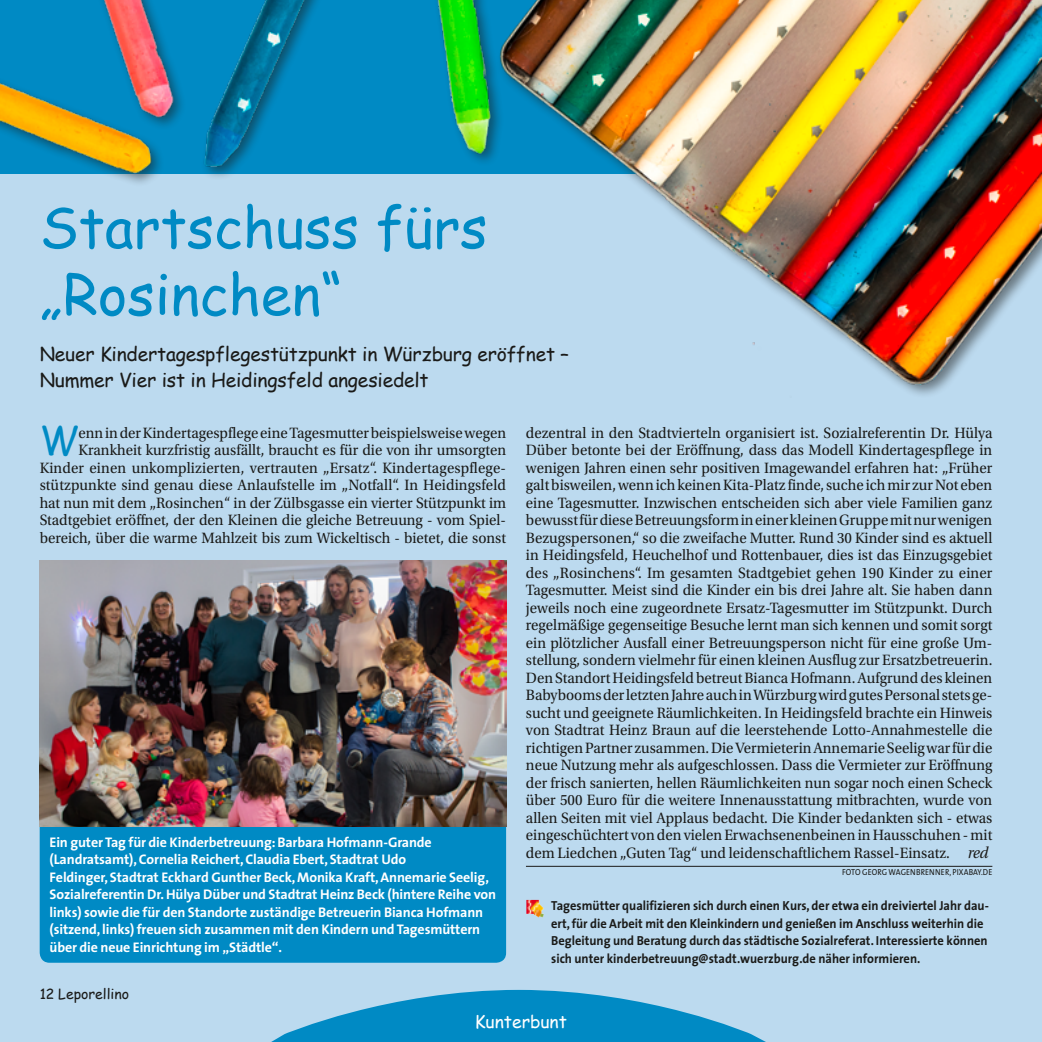
<style>
.page{position:relative;width:1042px;height:1042px;background:#bcdaef}
.page>*{position:absolute;margin:0;border:0;box-sizing:border-box;transform-origin:0 0}
.t1{font:56px/67.2px "Comic Sans MS";color:#008ac4}
.t2{font:39.38px "Comic Sans MS";color:#008ac4;scale:.95 1}
.t3{font:19.25px/26.2px "Comic Sans MS";letter-spacing:-.01em;color:#1a1a18}
.t4{font:17.5px "Comic Sans MS";color:#fff}
.t5{font:15.75px/17.5px "Utopia Std";color:#1a1a18;text-align:right;scale:.95 1}
.t6{font:700 14px/17.5px "The Sans";letter-spacing:-.01em;color:#fff}
.t7{font:14px "Comic Sans MS";color:#1a1a18}
.t8{font:700 13.12px/17.5px "The Sans";color:#1a1a18;scale:.95 1}
.t9{font:8.75px "The Sans";letter-spacing:.015em;color:#1a1a18;scale:.9 1}
.s1{font-family:"Utopia";font-style:italic}
</style>
<div class="page">
<img style="left:0;top:0;width:1042px;height:603px">
<svg style="left:271px;top:990px;width:495px;height:52px"></svg>
<hr style="left:526px;top:866px;width:466px;height:1px;background:#1a1a18">
<img style="left:526px;top:900px;width:18px;height:17px">
<div style="left:40px;top:827px;width:466px;height:136px;background:#008ac4"></div>
<img style="left:40px;top:560px;width:466px;height:267px">
<h1 class="t1" style="left:40px;top:192px;width:449px">Startschuss fürs „Rosinchen“</h1>
<p class="t3" style="left:40px;top:340px;width:531px">Neuer Kindertagespflegestützpunkt in Würzburg eröffnet –<br>Nummer Vier ist in Heidingsfeld angesiedelt</p>
<h2 class="t2" style="left:40px;top:412px;width:42px">W</h2>
<p class="t5" style="left:40px;top:424px;width:492px">enn in der Kindertagespflege eine Tagesmutter beispielsweise wegen Krankheit kurzfristig ausfällt, braucht es für die von ihr umsorgten Kinder einen unkomplizierten, vertrauten „Ersatz“. Kindertagespflege&shy;stützpunkte sind genau diese Anlaufstelle im „Notfall“. In Heidingsfeld hat nun mit dem „Rosinchen“ in der Zülbsgasse ein vierter Stützpunkt im Stadtgebiet eröffnet, der den Kleinen die gleiche Betreuung - vom Spiel&shy;bereich, über die warme Mahlzeit bis zum Wickeltisch - bietet, die sonst</p>
<p class="t5" style="left:526px;top:424px;width:493px;text-align:justify">dezentral in den Stadtvierteln organisiert ist. Sozialreferentin Dr. Hülya Düber betonte bei der Eröffnung, dass das Modell Kindertagespflege in wenigen Jahren einen sehr positiven Imagewandel erfahren hat: „Früher galt bisweilen, wenn ich keinen Kita-Platz finde, suche ich mir zur Not eben eine Tagesmutter. Inzwischen entscheiden sich aber viele Familien ganz bewusst für diese Betreuungsform in einer kleinen Gruppe mit nur wenigen Bezugspersonen,“ so die zweifache Mutter. Rund 30 Kinder sind es aktuell in Heidingsfeld, Heuchelhof und Rottenbauer, dies ist das Einzugsgebiet des „Rosinchens“. Im gesamten Stadtgebiet gehen 190 Kinder zu einer Tagesmutter. Meist sind die Kinder ein bis drei Jahre alt. Sie haben dann jeweils noch eine zugeordnete Ersatz-Tagesmutter im Stützpunkt. Durch regelmäßige gegenseitige Besuche lernt man sich kennen und somit sorgt ein plötzlicher Ausfall einer Betreuungsperson nicht für eine große Um&shy;stellung, sondern vielmehr für einen kleinen Ausflug zur Ersatzbetreuerin.<br>Den Standort Heidingsfeld betreut Bianca Hofmann. Aufgrund des kleinen Babybooms der letzten Jahre auch in Würzburg wird gutes Personal stets ge&shy;sucht und geeignete Räumlichkeiten. In Heidingsfeld brachte ein Hinweis von Stadtrat Heinz Braun auf die leerstehende Lotto-Annahmestelle die richtigen Partner zusammen. Die Vermieterin Annemarie Seelig war für die neue Nutzung mehr als aufgeschlossen. Dass die Vermieter zur Eröffnung der frisch sanierten, hellen Räumlichkeiten nun sogar noch einen Scheck über 500 Euro für die weitere Innenausstattung mitbrachten, wurde von allen Seiten mit viel Applaus bedacht. Die Kinder bedankten sich - etwas eingeschüchtert von den vielen Erwachsenenbeinen in Hausschuhen - mit dem Liedchen „Guten Tag“ und leidenschaftlichem Rassel-Einsatz. <span class="s1">red</span></p>
<p class="t9" style="left:842px;top:865px;width:168px">FOTO GEORG WAGENBRENNER, PIXABAY.DE</p>
<p class="t8" style="left:551px;top:896px;width:462px">Tagesmütter qualifizieren sich durch einen Kurs, der etwa ein dreiviertel Jahr dau&shy;ert, für die Arbeit mit den Kleinkindern und genießen im Anschluss weiterhin die Begleitung und Beratung durch das städtische Sozialreferat. Interessierte können sich unter kinderbetreuung@stadt.wuerzburg.de näher informieren.</p>
<p class="t6" style="left:50px;top:833px;width:448px">Ein guter Tag für die Kinderbetreuung: Barbara Hofmann-Grande (Landratsamt), Cornelia Reichert, Claudia Ebert, Stadtrat Udo<br>Feldinger, Stadtrat Eckhard Gunther Beck, Monika Kraft, Annemarie Seelig, Sozialreferentin Dr. Hülya Düber und Stadtrat Heinz Beck (hintere Reihe von links) sowie die für den Standorte zuständige Betreuerin Bianca Hofmann (sitzend, links) freuen sich zusammen mit den Kindern und Tagesmüttern über die neue Einrichtung im „Städtle“.</p>
<p class="t7" style="left:40px;top:983px;width:91px">12 Leporellino</p>
<p class="t4" style="left:475px;top:1008px;width:94px">Kunterbunt</p>
</div>
